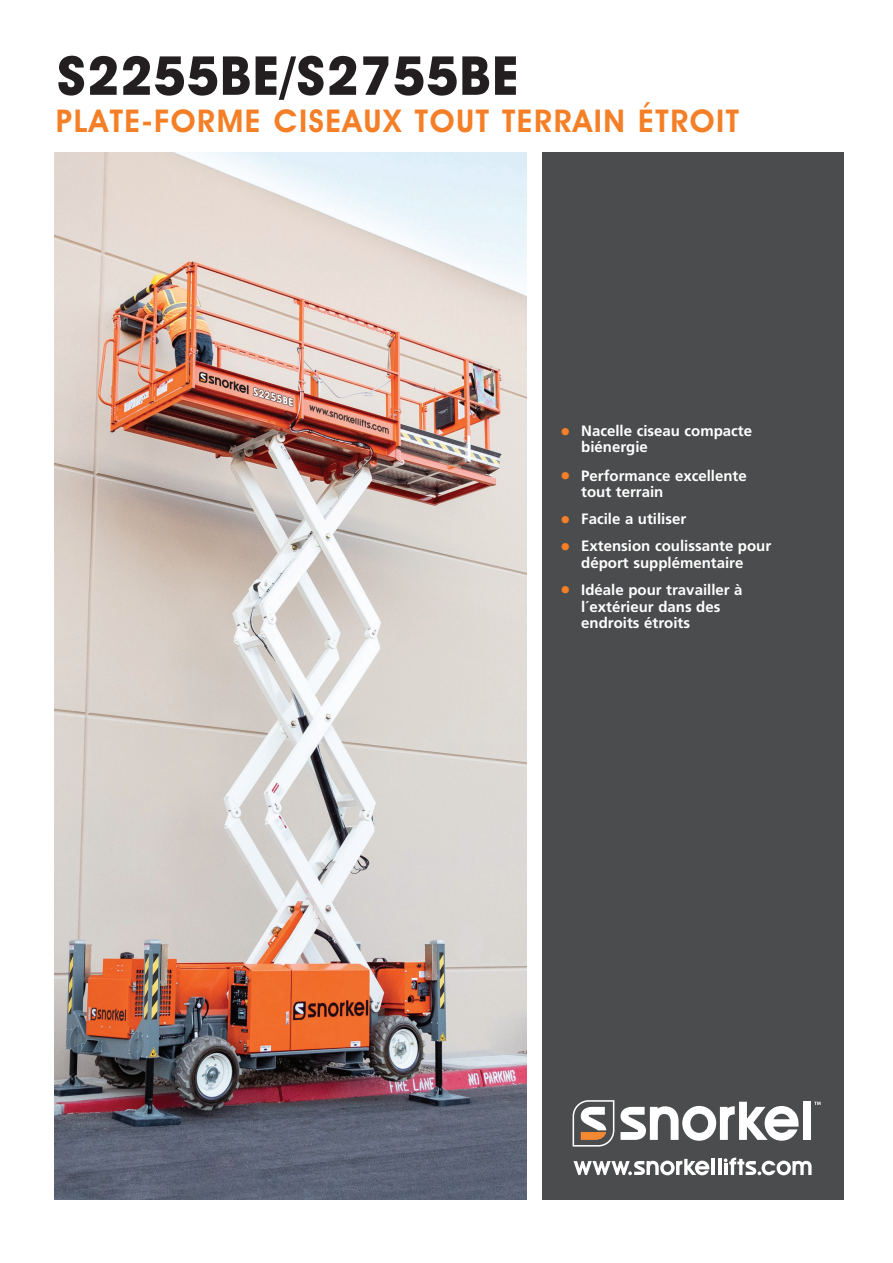
<style>
.page{position:relative;width:893px;height:1263px;background:#fff}
.page>*{position:absolute;margin:0;border:0;box-sizing:border-box;transform-origin:0 0}
.t1{font:700 54px "Avant Garde IT Cby BT";letter-spacing:.02em;color:#231f20}
.t2{font:600 31.5px "Avant Garde IT Cby BT";letter-spacing:.05em;color:#f47f26}
.t3{font:700 15px/16.5px "Frutiger";color:#fff}
.s1{font-size:21px;color:#f47f26}
</style>
<div class="page">
<div style="left:542px;top:152px;width:301px;height:1047px;background:#4b4c4d"></div>
<hr style="left:711px;top:1159px;width:3px;height:16px;background:#fff">
<hr style="left:718px;top:1159px;width:3px;height:16px;background:#fff">
<svg style="left:573px;top:1159px;width:136px;height:16px"></svg>
<svg style="left:724px;top:1157px;width:88px;height:18px"></svg>
<svg style="left:814px;top:1102px;width:7px;height:3px"></svg>
<div style="left:803px;top:1102px;width:7px;height:38px;background:#fff"></div>
<svg style="left:620px;top:1102px;width:179px;height:39px"></svg>
<svg style="left:573px;top:1100px;width:41px;height:46px"></svg>
<img style="left:55px;top:153px;width:472px;height:1047px">
<p class="t1" style="left:57px;top:43px;width:463px">S2255BE/S2755BE</p>
<p class="t2" style="left:56px;top:102px;width:685px">PLATE-FORME CISEAUX TOUT TERRAIN ÉTROIT</p>
<p class="t3" style="left:581px;top:422px;width:172px;text-indent:-21px"><span class="s1">•</span> Nacelle ciseau compacte biénergie</p>
<p class="t3" style="left:581px;top:467px;width:167px;text-indent:-21px"><span class="s1">•</span> Performance excellente tout terrain</p>
<p class="t3" style="left:560px;top:511px;width:128px"><span class="s1">•</span> Facile a utiliser</p>
<p class="t3" style="left:560px;top:538px;width:213px;text-align:center"><span class="s1">•</span> Extension coulissante pour déport supplémentaire</p>
<p class="t3" style="left:581px;top:582px;width:163px;text-indent:-21px"><span class="s1">•</span> Idéale pour travailler à l´extérieur dans des endroits étroits</p>
</div>
